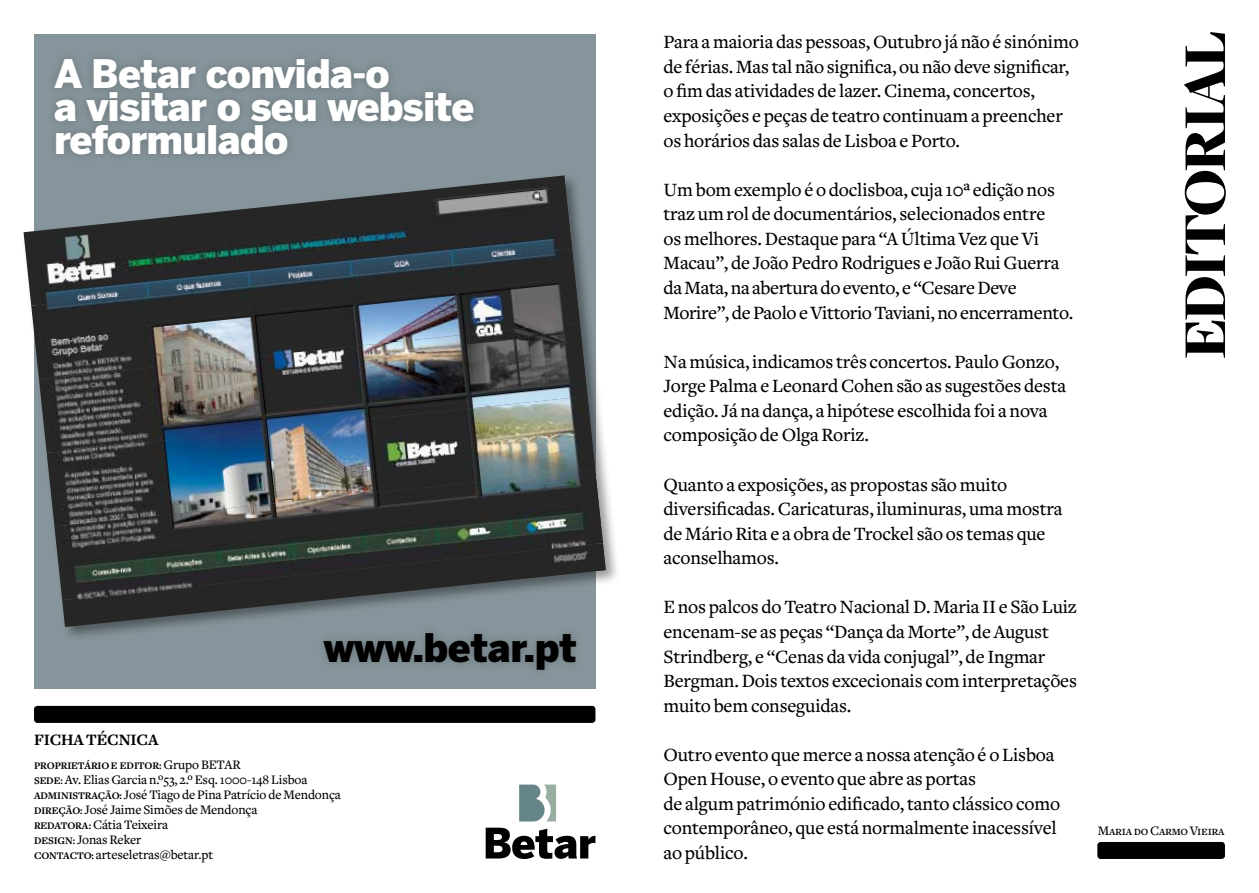
<style>
.page{position:relative;width:1259px;height:893px;background:#fff}
.page>*{position:absolute;margin:0;border:0;box-sizing:border-box;transform-origin:0 0}
.t1{font:63px "Freight Disp Black SC";letter-spacing:-.04em;color:#000}
.t2{font:900 39px/33px "Benton Sans";letter-spacing:-.02em;color:#fff}
.t3{font:900 39px "Benton Sans";letter-spacing:-.01em;color:#000}
.t4{font:500 19.5px/24.6px "Freight Text";letter-spacing:-.01em;color:#000}
.t5{font:700 16.5px "Freight Text";letter-spacing:-.01em;color:#000}
.t6{font:500 13.5px/15px "Freight Text";letter-spacing:-.01em;color:#000}
.t7{font:13.5px "Freight Text Medium SC";letter-spacing:-.02em;color:#000}
.t8{font:700 10.5px "Freight Text";letter-spacing:-.01em;color:#000}
.s1{font-weight:500;font-size:13.5px}
.s2{font-weight:700;font-size:10.5px}
</style>
<div class="page">
<div style="left:1097px;top:842px;width:128px;height:17px;background:#000;border-radius:3px"></div>
<div style="left:34px;top:706px;width:561px;height:17px;background:#000;border-radius:3px"></div>
<svg style="left:519px;top:785px;width:37px;height:36px"></svg>
<svg style="left:486px;top:828px;width:109px;height:31px"></svg>
<div style="left:34px;top:34px;width:561px;height:655px;background:#86959b"></div>
<div style="left:46px;top:51px;width:436px;height:112px;background:#000;opacity:.2"></div>
<div style="left:315px;top:624px;width:270px;height:55px;background:#000;opacity:.2"></div>
<div style="left:21px;top:173px;width:599px;height:469px;background:#000;opacity:.4"></div>
<img style="left:23px;top:175px;width:549px;height:131px">
<img style="left:31px;top:249px;width:549px;height:130px">
<img style="left:39px;top:322px;width:548px;height:131px">
<img style="left:47px;top:396px;width:548px;height:130px">
<img style="left:54px;top:470px;width:549px;height:130px">
<img style="left:62px;top:543px;width:544px;height:84px">
<h2 class="t2" style="left:54px;top:57px;width:422px">A Betar convida-o<br>a visitar o seu website reformulado</h2>
<h2 class="t3" style="left:324px;top:625px;width:254px">www.betar.pt</h2>
<p class="t5" style="left:34px;top:731px;width:126px">FICHA TÉCNICA</p>
<p class="t8" style="left:34px;top:760px;width:208px">PROPRIETÁRIO E EDITOR: <span class="s1">Grupo BETAR</span></p>
<p class="t6" style="left:34px;top:772px;width:308px"><span class="s2">SEDE:</span> Av. Elias Garcia n.º53, 2.º Esq. 1000-148 Lisboa <span class="s2">ADMINISTRAÇÃO:</span> José Tiago de Pina Patrício de Mendonça <span class="s2">DIREÇÃO:</span> José Jaime Simões de Mendonça<br><span class="s2">REDATORA:</span> Cátia Teixeira<br><span class="s2">DESIGN:</span> Jonas Reker<br><span class="s2">CONTACTO:</span> arteseletras@betar.pt</p>
<p class="t4" style="left:663px;top:30px;width:417px">Para a maioria das pessoas, Outubro já não é sinónimo de férias. Mas tal não significa, ou não deve significar, o fim das atividades de lazer. Cinema, concertos, exposições e peças de teatro continuam a preencher os horários das salas de Lisboa e Porto.</p>
<p class="t4" style="left:663px;top:178px;width:411px">Um bom exemplo é o doclisboa, cuja 10ª edição nos traz um rol de documentários, selecionados entre<br>os melhores. Destaque para “A Última Vez que Vi Macau”, de João Pedro Rodrigues e João Rui Guerra da Mata, na abertura do evento, e “Cesare Deve Morire”, de Paolo e Vittorio Taviani, no encerramento.</p>
<p class="t4" style="left:663px;top:350px;width:404px">Na música, indicamos três concertos. Paulo Gonzo, Jorge Palma e Leonard Cohen são as sugestões desta edição. Já na dança, a hipótese escolhida foi a nova composição de Olga Roriz.</p>
<p class="t4" style="left:663px;top:472px;width:400px">Quanto a exposições, as propostas são muito diversificadas. Caricaturas, iluminuras, uma mostra de Mário Rita e a obra de Trockel são os temas que aconselhamos.</p>
<p class="t4" style="left:663px;top:595px;width:415px">E nos palcos do Teatro Nacional D. Maria II e São Luiz encenam-se as peças “Dança da Morte”, de August Strindberg, e “Cenas da vida conjugal”, de Ingmar Bergman. Dois textos excecionais com interpretações muito bem conseguidas.</p>
<p class="t4" style="left:663px;top:743px;width:398px">Outro evento que merce a nossa atenção é o Lisboa Open House, o evento que abre as portas<br>de algum património edificado, tanto clássico como contemporâneo, que está normalmente inacessível ao público.</p>
<h1 class="t1" style="left:1170px;top:359px;width:330px;rotate:-90deg">Editorial</h1>
<p class="t7" style="left:1097px;top:823px;width:128px">Maria do Carmo Vieira</p>
</div>
